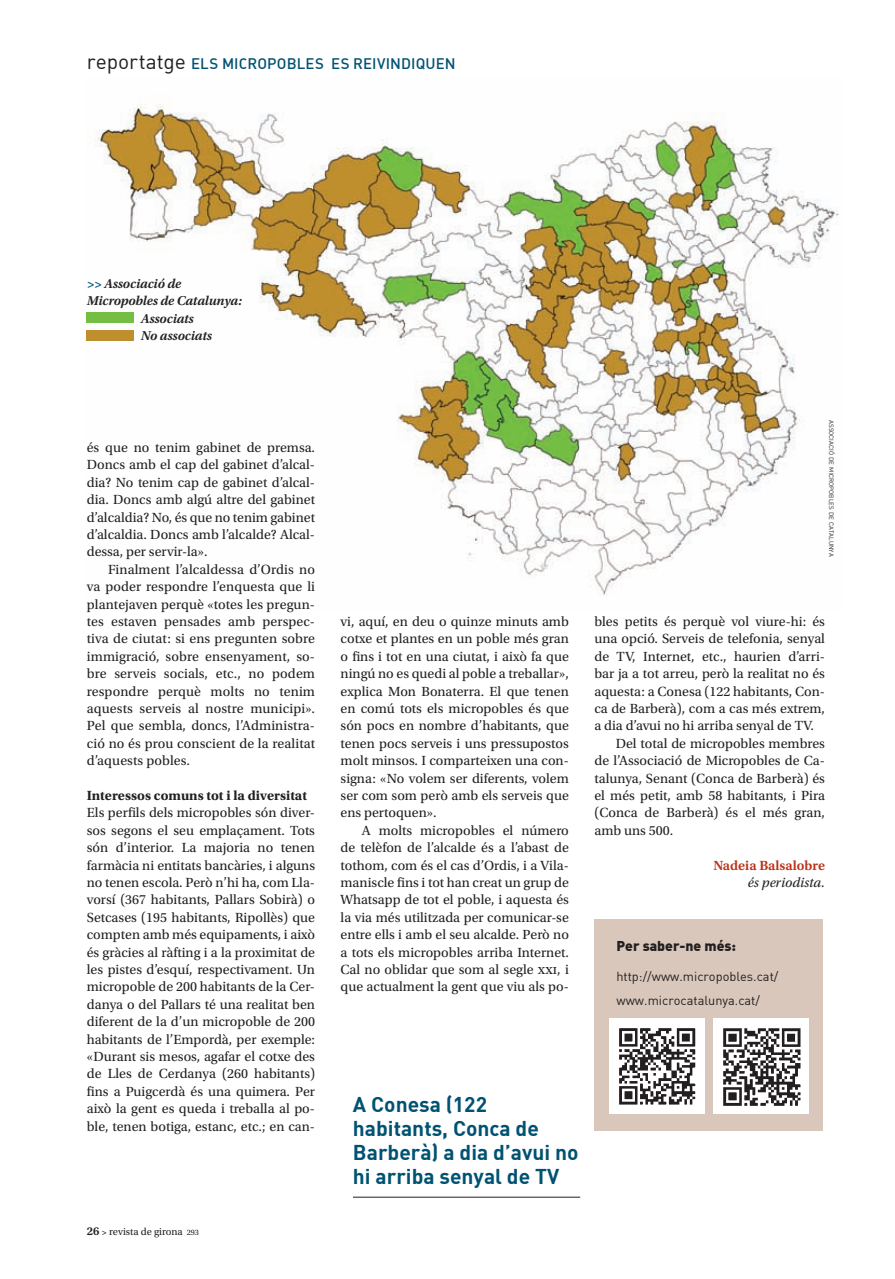
<style>
.page{position:relative;width:895px;height:1279px;background:#fff}
.page>*{position:absolute;margin:0;border:0;box-sizing:border-box;transform-origin:0 0}
.Secccions_Frases_des{font:21px/24px "DIN Bold";color:#005272}
.Entrev_Text{font:15px "DIN Medium Alternate";letter-spacing:.005em;color:#005272}
.t1{font:13.95px/17.4px "Utopia Std";color:#231f20;text-align:justify}
.t2{font:700 13.95px "Utopia Std";color:#231f20}
.t3{font:600 13.95px "Utopia Std";color:#bb3117}
.t4{font:13.95px "DIN Black Alternate";color:#231f20}
.t5{font:italic 13.95px "Utopia Std";color:#231f20}
.Secccions_Peus{font:italic 600 13.5px "Utopia Std";letter-spacing:-.01em;color:#231f20}
.t6{font:12.75px "DIN";color:#231f20}
.t7{font:10.5px "Utopia Std";color:#231f20}
.Siganatura_fotògraf{font:6.3px "DIN";color:#231f20}
.s1{font-family:"DIN Regular Alternate";font-size:21px;color:#231f20}
.s2{color:#005272}
.s3{font-weight:600;font-size:12px}
.s4{font-weight:600;font-size:9px}
.s5{font-size:8.25px}
</style>
<div class="page">
<hr style="left:353px;top:1197px;width:227px;height:1px;background:#231f20">
<div style="left:594px;top:919px;width:228px;height:212px;background:#d9c7bc"></div>
<img style="left:609px;top:1019px;width:95px;height:95px">
<img style="left:713px;top:1019px;width:95px;height:95px">
<img style="left:87px;top:104px;width:752px;height:492px">
<img style="left:87px;top:313px;width:47px;height:9px">
<img style="left:87px;top:331px;width:47px;height:9px">
<p class="Entrev_Text" style="left:87px;top:54px;width:370px"><span class="s1">reportatge</span> ELS MICROPOBLES ES REIVINDIQUEN</p>
<p class="Secccions_Peus" style="left:87px;top:276px;width:96px"><span class="s2">&gt;&gt;</span> Associació de</p>
<p class="Secccions_Peus" style="left:87px;top:293px;width:157px">Micropobles de Catalunya:</p>
<p class="Secccions_Peus" style="left:141px;top:311px;width:55px">Associats</p>
<p class="Secccions_Peus" style="left:141px;top:328px;width:73px">No associats</p>
<p class="t1" style="left:87px;top:439px;width:230px">és que no tenim gabinet de premsa.<br>Doncs amb el cap del gabinet d’alcal&shy;dia? No tenim cap de gabinet d’alcal&shy;dia. Doncs amb algú altre del gabinet d’alcaldia? No, és que no tenim gabinet d’alcaldia. Doncs amb l’alcalde? Alcal&shy;dessa, per servir-la».</p>
<p class="t1" style="left:87px;top:561px;width:230px;text-indent:21px">Finalment l’alcaldessa d’Ordis no va poder respondre l’enquesta que li plantejaven perquè «totes les pregun&shy;tes estaven pensades amb perspec&shy;tiva de ciutat: si ens pregunten sobre immigració, sobre ensenyament, so&shy;bre serveis socials, etc., no podem respondre perquè molts no tenim aquests serveis al nostre municipi».<br>Pel que sembla, doncs, l’Administra&shy;ció no és prou conscient de la realitat d’aquests pobles.</p>
<p class="t2" style="left:87px;top:787px;width:222px">Interessos comuns tot i la diversitat</p>
<p class="t1" style="left:87px;top:804px;width:230px">Els perfils dels micropobles són diver&shy;sos segons el seu emplaçament. Tots són d’interior. La majoria no tenen farmàcia ni entitats bancàries, i alguns no tenen escola. Però n’hi ha, com Lla&shy;vorsí (367 habitants, Pallars Sobirà) o Setcases (195 habitants, Ripollès) que compten amb més equipaments, i això és gràcies al ràfting i a la proximitat de les pistes d’esquí, respectivament. Un micropoble de 200 habitants de la Cer&shy;danya o del Pallars té una realitat ben diferent de la d’un micropoble de 200 habitants de l’Empordà, per exemple: «Durant sis mesos, agafar el cotxe des de Lles de Cerdanya (260 habitants) fins a Puigcerdà és una quimera. Per això la gent es queda i treballa al po&shy;ble, tenen botiga, estanc, etc.; en can-</p>
<p class="t7" style="left:87px;top:1226px;width:114px"><span class="s3">26</span> <span class="s4">&gt;</span> revista de girona <span class="s5">293</span></p>
<p class="t1" style="left:340px;top:613px;width:230px">vi, aquí, en deu o quinze minuts amb cotxe et plantes en un poble més gran o fins i tot en una ciutat, i això fa que ningú no es quedi al poble a treballar», explica Mon Bonaterra. El que tenen en comú tots els micropobles és que són pocs en nombre d’habitants, que tenen pocs serveis i uns pressupostos molt minsos. I comparteixen una con&shy;signa: «No volem ser diferents, volem ser com som però amb els serveis que ens pertoquen».</p>
<p class="t1" style="left:340px;top:822px;width:230px;text-indent:21px">A molts micropobles el número de telèfon de l’alcalde és a l’abast de tothom, com és el cas d’Ordis, i a Vila&shy;maniscle fins i tot han creat un grup de Whatsapp de tot el poble, i aquesta és la via més utilitzada per comunicar-se entre ells i amb el seu alcalde. Però no a tots els micropobles arriba Internet.<br>Cal no oblidar que som al segle xxi, i que actualment la gent que viu als po-</p>
<p class="Siganatura_fotògraf" style="left:835px;top:420px;width:138px;rotate:90deg">associació de micropobles de catalunya</p>
<p class="t1" style="left:594px;top:613px;width:232px">bles petits és perquè vol viure-hi: és una opció. Serveis de telefonia, senyal de TV, Internet, etc., haurien d’arri&shy;bar ja a tot arreu, però la realitat no és aquesta: a Conesa (122 habitants, Con&shy;ca de Barberà), com a cas més extrem, a dia d’avui no hi arriba senyal de TV.</p>
<p class="t1" style="left:594px;top:735px;width:232px;text-indent:21px">Del total de micropobles membres de l’Associació de Micropobles de Ca&shy;talunya, Senant (Conca de Barberà) és el més petit, amb 58 habitants, i Pira (Conca de Barberà) és el més gran, amb uns 500.</p>
<p class="t3" style="left:713px;top:857px;width:113px">Nadeia Balsalobre</p>
<p class="t5" style="left:748px;top:875px;width:79px">és periodista.</p>
<p class="t4" style="left:616px;top:936px;width:121px">Per saber-ne més:</p>
<p class="t6" style="left:616px;top:969px;width:164px">http://www.micropobles.cat/</p>
<p class="t6" style="left:616px;top:992px;width:145px">www.microcatalunya.cat/</p>
<p class="Secccions_Frases_des" style="left:353px;top:1092px;width:227px">A Conesa (122 habitants, Conca de<br>Barberà) a dia d’avui no hi arriba senyal de TV</p>
</div>
